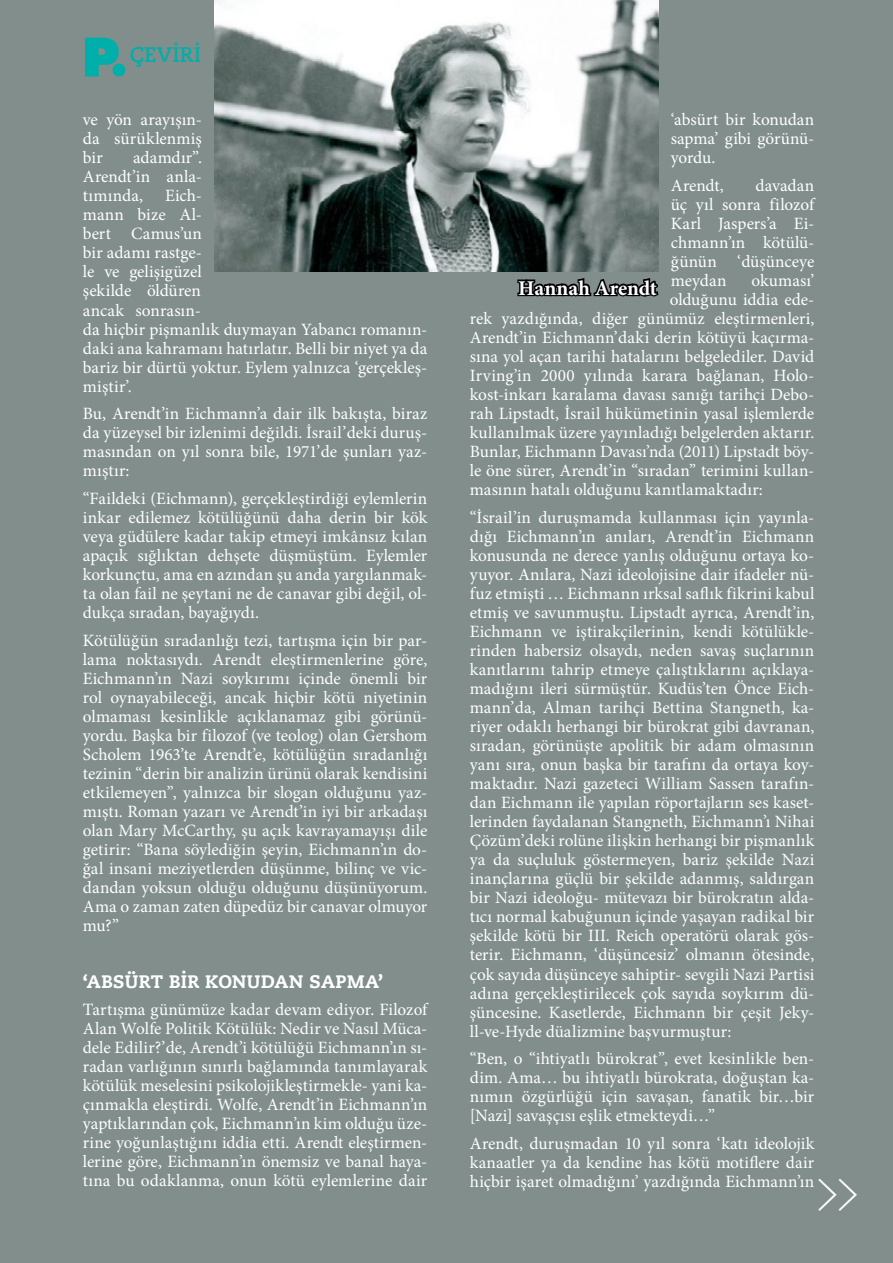
<style>
.page{position:relative;width:893px;height:1263px;background:#818e8c}
.page>*{position:absolute;margin:0;border:0;box-sizing:border-box;transform-origin:0 0}
.t1{font:45px "Letter Gothic Std";color:#fff}
.t2{font:700 21px "Minion Pro";letter-spacing:-.005em;color:#fff}
.t3{font:300 21px "Caecilia LT Std";letter-spacing:.01em;color:#00afaa}
.t4{font:700 18px "Caecilia LT Std Roman";letter-spacing:.02em;color:#fff}
.t5{font:17.25px/19px "Minion Pro";letter-spacing:.005em;color:#fff;text-align:justify}
</style>
<div class="page">
<svg style="left:85px;top:38px;width:34px;height:39px"></svg>
<div style="left:113px;top:64px;width:12px;height:13px;background:#00afaa;border-radius:50%"></div>
<img style="left:215px;top:0;width:443px;height:271px">
<svg style="left:516px;top:266px;width:143px;height:31px"></svg>
<p class="t3" style="left:130px;top:41px;width:73px">ÇEVİRİ</p>
<p class="t5" style="left:83px;top:110px;width:121px">ve yön arayışın&shy;da sürüklenmiş bir</p>
<p class="t5" style="left:83px;top:148px;width:121px;text-indent:50px">adamdır”.<br>Arendt’in anla&shy;tımında,</p>
<p class="t5" style="left:83px;top:186px;width:346px;text-align:left;text-indent:82px">Eich-<br>mann bize Al-<br>bert Camus’un<br>bir adamı rastge-<br>le ve gelişigüzel<br>şekilde öldüren<br>ancak sonrasın-<br>da hiçbir pişmanlık duymayan Yabancı romanın&shy;daki ana kahramanı hatırlatır. Belli bir niyet ya da bariz bir dürtü yoktur. Eylem yalnızca ‘gerçekleş&shy;miştir’.</p>
<p class="t5" style="left:83px;top:404px;width:346px">Bu, Arendt’in Eichmann’a dair ilk bakışta, biraz da yüzeysel bir izlenimi değildi. İsrail’deki duruş&shy;masından on yıl sonra bile, 1971’de şunları yaz&shy;mıştır:</p>
<p class="t5" style="left:83px;top:489px;width:346px">“Faildeki (Eichmann), gerçekleştirdiği eylemlerin inkar edilemez kötülüğünü daha derin bir kök veya güdülere kadar takip etmeyi imkânsız kılan apaçık sığlıktan dehşete düşmüştüm. Eylemler korkunçtu, ama en azından şu anda yargılanmak&shy;ta olan fail ne şeytani ne de canavar gibi değil, ol&shy;dukça sıradan, bayağıydı.</p>
<p class="t5" style="left:83px;top:630px;width:346px">Kötülüğün sıradanlığı tezi, tartışma için bir par&shy;lama noktasıydı. Arendt eleştirmenlerine göre, Eichmann’ın Nazi soykırımı içinde önemli bir rol oynayabileceği, ancak hiçbir kötü niyetinin olmaması kesinlikle açıklanamaz gibi görünü&shy;yordu. Başka bir filozof (ve teolog) olan Gershom Scholem 1963’te Arendt’e, kötülüğün sıradanlığı tezinin “derin bir analizin ürünü olarak kendisini etkilemeyen”, yalnızca bir slogan olduğunu yaz&shy;mıştı. Roman yazarı ve Arendt’in iyi bir arkadaşı olan Mary McCarthy, şu açık kavrayamayışı dile getirir: “Bana söylediğin şeyin, Eichmann’ın do&shy;ğal insani meziyetlerden düşünme, bilinç ve vic&shy;dandan yoksun olduğu olduğunu düşünüyorum.<br>Ama o zaman zaten düpedüz bir canavar olmuyor mu?”</p>
<p class="t4" style="left:83px;top:970px;width:302px">‘ABSÜRT BİR KONUDAN SAPMA’</p>
<p class="t5" style="left:83px;top:1000px;width:346px">Tartışma günümüze kadar devam ediyor. Filozof Alan Wolfe Politik Kötülük: Nedir ve Nasıl Müca&shy;dele Edilir?’de, Arendt’i kötülüğü Eichmann’ın sı&shy;radan varlığının sınırlı bağlamında tanımlayarak kötülük meselesini psikolojikleştirmekle- yani ka&shy;çınmakla eleştirdi. Wolfe, Arendt’in Eichmann’ın yaptıklarından çok, Eichmann’ın kim olduğu üze&shy;rine yoğunlaştığını iddia etti. Arendt eleştirmen&shy;lerine göre, Eichmann’ın önemsiz ve banal haya&shy;tına bu odaklanma, onun kötü eylemlerine dair</p>
<p class="t5" style="left:671px;top:110px;width:145px">‘absürt bir konudan sapma’ gibi görünü&shy;yordu.</p>
<p class="t5" style="left:671px;top:176px;width:55px">Arendt,</p>
<p class="t5" style="left:671px;top:176px;width:145px;text-indent:85px">davadan üç yıl sonra filozof Karl Jaspers’a Ei&shy;chmann’ın kötülü&shy;ğünün ‘düşünceye meydan</p>
<p class="t5" style="left:751px;top:271px;width:64px">okuması’</p>
<p class="t5" style="left:670px;top:290px;width:146px">olduğunu iddia ede-</p>
<p class="t5" style="left:470px;top:309px;width:346px">rek yazdığında, diğer günümüz eleştirmenleri,</p>
<p class="t5" style="left:470px;top:328px;width:346px">Arendt’in Eichmann’daki derin kötüyü kaçırma-</p>
<p class="t5" style="left:470px;top:347px;width:346px">sına yol açan tarihi hatalarını belgelediler. David</p>
<p class="t5" style="left:470px;top:366px;width:346px">Irving’in 2000 yılında karara bağlanan, Holo-</p>
<p class="t5" style="left:470px;top:385px;width:346px">kost-inkarı karalama davası sanığı tarihçi Debo-</p>
<p class="t5" style="left:470px;top:404px;width:346px">rah Lipstadt, İsrail hükümetinin yasal işlemlerde</p>
<p class="t5" style="left:470px;top:423px;width:346px">kullanılmak üzere yayınladığı belgelerden aktarır.</p>
<p class="t5" style="left:470px;top:442px;width:346px">Bunlar, Eichmann Davası’nda (2011) Lipstadt böy-</p>
<p class="t5" style="left:470px;top:461px;width:346px">le öne sürer, Arendt’in “sıradan” terimini kullan-</p>
<p class="t5" style="left:470px;top:480px;width:294px">masının hatalı olduğunu kanıtlamaktadır:</p>
<p class="t5" style="left:470px;top:508px;width:346px">“İsrail’in duruşmamda kullanması için yayınla&shy;dığı Eichmann’ın anıları, Arendt’in Eichmann konusunda ne derece yanlış olduğunu ortaya ko&shy;yuyor. Anılara, Nazi ideolojisine dair ifadeler nü&shy;fuz etmişti … Eichmann ırksal saflık fikrini kabul etmiş ve savunmuştu. Lipstadt ayrıca, Arendt’in, Eichmann ve iştirakçilerinin, kendi kötülükle&shy;rinden habersiz olsaydı, neden savaş suçlarının kanıtlarını tahrip etmeye çalıştıklarını açıklaya&shy;madığını ileri sürmüştür. Kudüs’ten Önce Eich&shy;mann’da, Alman tarihçi Bettina Stangneth, ka&shy;riyer odaklı herhangi bir bürokrat gibi davranan, sıradan, görünüşte apolitik bir adam olmasının yanı sıra, onun başka bir tarafını da ortaya koy&shy;maktadır. Nazi gazeteci William Sassen tarafın&shy;dan Eichmann ile yapılan röportajların ses kaset&shy;lerinden faydalanan Stangneth, Eichmann’ı Nihai Çözüm’deki rolüne ilişkin herhangi bir pişmanlık ya da suçluluk göstermeyen, bariz şekilde Nazi inançlarına güçlü bir şekilde adanmış, saldırgan bir Nazi ideoloğu- mütevazı bir bürokratın alda&shy;tıcı normal kabuğunun içinde yaşayan radikal bir şekilde kötü bir III. Reich operatörü olarak gös&shy;terir. Eichmann, ‘düşüncesiz’ olmanın ötesinde, çok sayıda düşünceye sahiptir- sevgili Nazi Partisi adına gerçekleştirilecek çok sayıda soykırım dü&shy;şüncesine. Kasetlerde, Eichmann bir çeşit Jeky&shy;ll-ve-Hyde düalizmine başvurmuştur:</p>
<p class="t5" style="left:470px;top:1049px;width:346px">“Ben, o “ihtiyatlı bürokrat”, evet kesinlikle ben&shy;dim. Ama… bu ihtiyatlı bürokrata, doğuştan ka&shy;nımın özgürlüğü için savaşan, fanatik bir…bir [Nazi] savaşçısı eşlik etmekteydi…”</p>
<p class="t5" style="left:470px;top:1134px;width:346px">Arendt, duruşmadan 10 yıl sonra ‘katı ideolojik kanaatler ya da kendine has kötü motiflere dair hiçbir işaret olmadığını’ yazdığında Eichmann’ın</p>
<p class="t2" style="left:518px;top:273px;width:140px">Hannah Arendt</p>
<h1 class="t1" style="left:814px;top:1169px;width:49px">&gt;&gt;</h1>
</div>
